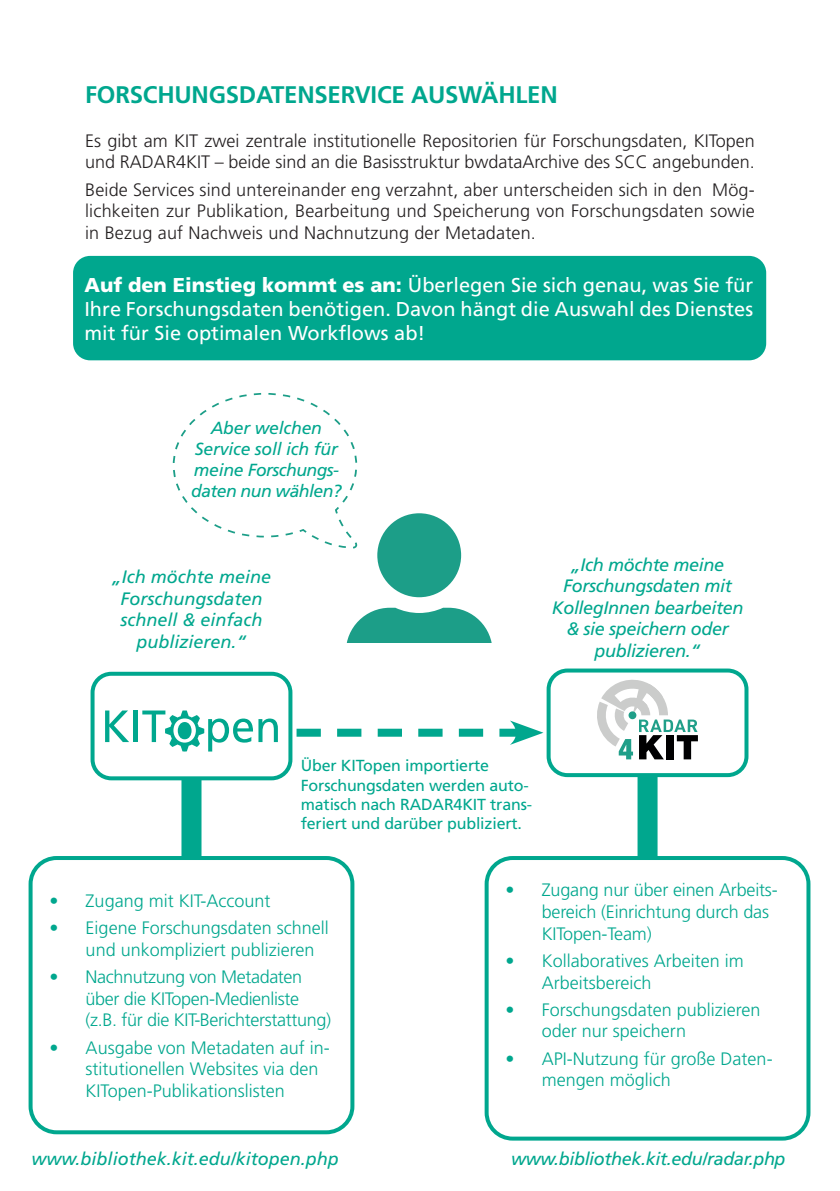
<style>
.page{position:relative;width:840px;height:1191px;background:#fff}
.page>*{position:absolute;margin:0;border:0;box-sizing:border-box;transform-origin:0 0}
.t1{font:700 24px "Frutiger LT Std";letter-spacing:-.01em;color:#00a78e}
.t2{font:20px/24px "Frutiger LT Std";color:#fff;text-align:justify}
.t3{font:300 18px/21.6px "Frutiger LT Std";color:#00a78e}
.t4{font:300 18px/21.6px "Frutiger LT Std";color:#231f20}
.t5{font:italic 18px/21.6px "Frutiger LT Std";letter-spacing:-.02em;color:#00a78e;text-align:center}
.t6{font:italic 18px/21.6px "Frutiger LT Std";color:#00a78e;text-align:center}
.t7{font:300 18px/21.6px "Frutiger LT Std";letter-spacing:-.02em;color:#00a78e}
.t8{font:italic 17.6px/21px "Frutiger LT Std";letter-spacing:-.01em;color:#00a78e;text-align:center}
.t9{font:16px/19.2px "Frutiger LT Std";letter-spacing:-.01em;color:#00a78e}
.s1{font-weight:900}
</style>
<div class="page">
<svg style="left:172px;top:393px;width:320px;height:249px"></svg>
<div style="left:90px;top:672px;width:202px;height:108px;border:4px solid #00a78e;border-radius:19px"></div>
<svg style="left:105px;top:710px;width:24px;height:32px"></svg>
<hr style="left:134px;top:710px;width:4px;height:32px;background:#00a78e">
<svg style="left:142px;top:710px;width:136px;height:41px"></svg>
<div style="left:29px;top:856px;width:325px;height:278px;border:4px solid #00a78e;border-radius:26px"></div>
<div style="left:181px;top:778px;width:20px;height:80px;background:#00a78e"></div>
<svg style="left:296px;top:720px;width:247px;height:25px"></svg>
<div style="left:546px;top:668px;width:202px;height:109px;border:4px solid #00a78e;border-radius:19px"></div>
<svg style="left:597px;top:679px;width:100px;height:80px"></svg>
<div style="left:628px;top:711px;width:8px;height:8px;background:#209f89;border-radius:50%"></div>
<div style="left:484px;top:856px;width:326px;height:284px;border:4px solid #00a78e;border-radius:26px"></div>
<div style="left:637px;top:775px;width:20px;height:83px;background:#00a78e"></div>
<div style="left:73px;top:256px;width:692px;height:104px;background:#00a78e;border-radius:17px"></div>
<h1 class="t1" style="left:85px;top:81px;width:474px">FORSCHUNGSDATENSERVICE AUSWÄHLEN</h1>
<p class="t4" style="left:85px;top:130px;width:671px">Es gibt am KIT zwei zentrale institutionelle Repositorien für Forschungsdaten, KITopen und RADAR4KIT – beide sind an die Basisstruktur bwdataArchive des SCC angebunden.</p>
<p class="t4" style="left:85px;top:179px;width:671px;text-align:justify">Beide Services sind untereinander eng verzahnt, aber unterscheiden sich in den Mög&shy;lichkeiten zur Publikation, Bearbeitung und Speicherung von Forschungsdaten sowie in Bezug auf Nachweis und Nachnutzung der Metadaten.</p>
<p class="t2" style="left:84px;top:273px;width:670px"><span class="s1">Auf den Einstieg kommt es an:</span> Überlegen Sie sich genau, was Sie für Ihre Forschungsdaten benötigen. Davon hängt die Auswahl des Dienstes mit für Sie optimalen Workflows ab!</p>
<p class="t8" style="left:191px;top:417px;width:152px">Aber welchen<br>Service soll ich für meine Forschungs&shy;daten nun wählen?</p>
<p class="t6" style="left:112px;top:566px;width:161px">„Ich möchte meine<br>Forschungsdaten schnell &amp; einfach publizieren.“</p>
<p class="t5" style="left:551px;top:553px;width:193px">„Ich möchte meine<br>Forschungsdaten mit<br>KollegInnen bearbeiten &amp; sie speichern oder publizieren.“</p>
<p class="t9" style="left:300px;top:756px;width:233px">Über KITopen importierte<br>Forschungsdaten werden auto&shy;matisch nach RADAR4KIT trans&shy;feriert und darüber publiziert.</p>
<p class="t3" style="left:50px;top:890px;width:222px">• Zugang mit KIT-Account</p>
<p class="t3" style="left:86px;top:917px;width:245px;text-indent:-36px">• Eigene Forschungsdaten schnell und unkompliziert publizieren</p>
<p class="t7" style="left:86px;top:966px;width:247px;text-indent:-36px">• Nachnutzung von Metadaten über die KITopen-Medienliste (z.B. für die KIT-Berichterstattung)</p>
<p class="t3" style="left:86px;top:1036px;width:246px;text-indent:-36px">• Ausgabe von Metadaten auf in&shy;stitutionellen Websites via den<br>KITopen-Publikationslisten</p>
<p class="t6" style="left:32px;top:1148px;width:309px">www.bibliothek.kit.edu/kitopen.php</p>
<p class="t3" style="left:541px;top:879px;width:237px;text-indent:-36px">• Zugang nur über einen Arbeits&shy;bereich (Einrichtung durch das<br>KITopen-Team)</p>
<p class="t3" style="left:541px;top:950px;width:203px;text-indent:-36px">• Kollaboratives Arbeiten im<br>Arbeitsbereich</p>
<p class="t3" style="left:541px;top:999px;width:220px;text-indent:-36px">• Forschungsdaten publizieren oder nur speichern</p>
<p class="t3" style="left:541px;top:1048px;width:232px;text-indent:-36px">• API-Nutzung für große Daten&shy;mengen möglich</p>
<p class="t5" style="left:511px;top:1148px;width:276px">www.bibliothek.kit.edu/radar.php</p>
</div>
